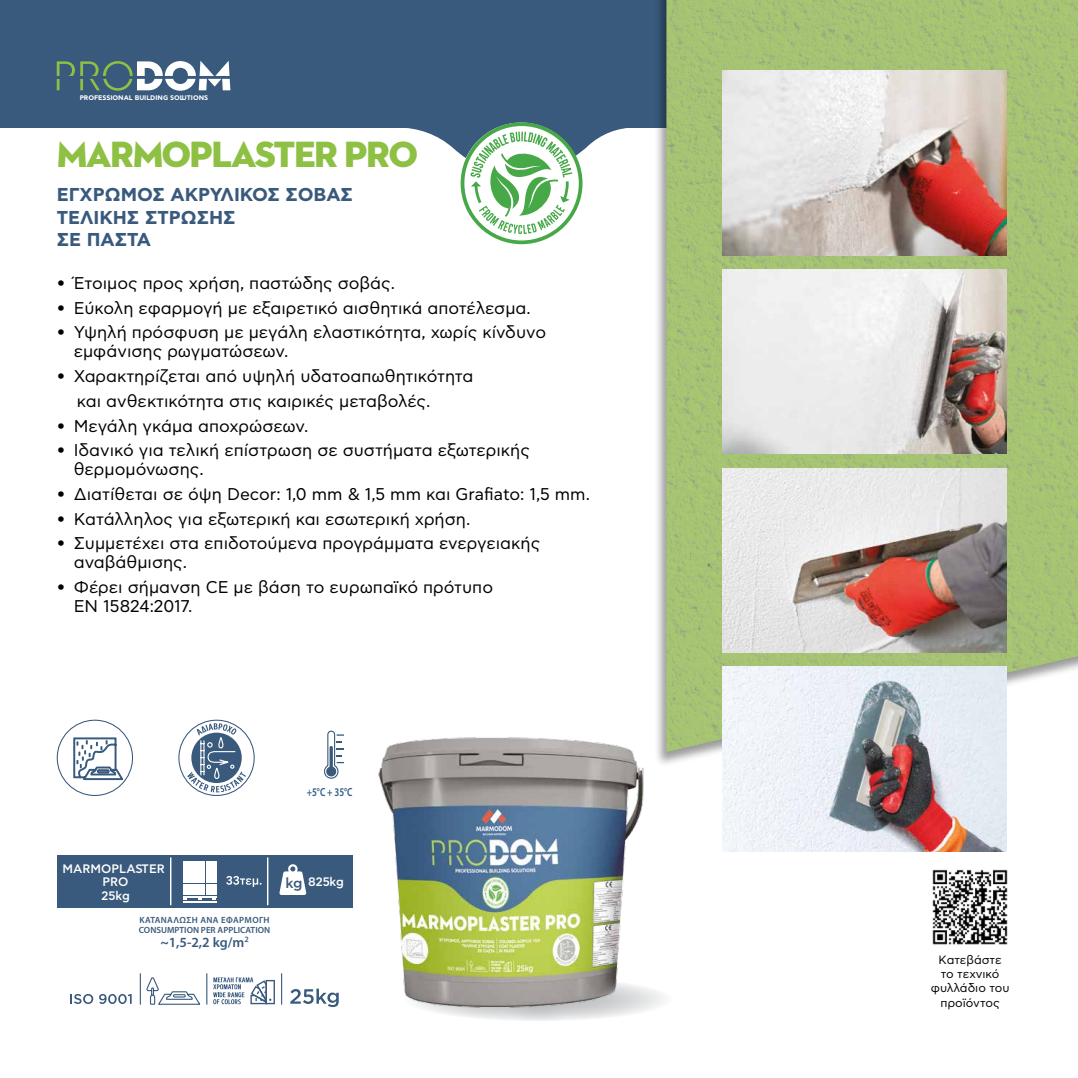
<style>
.page{position:relative;width:1078px;height:1078px;background:#fff}
.page>*{position:absolute;margin:0;border:0;box-sizing:border-box;transform-origin:0 0}
.t1{font:37.2px "Neutraface 2 Display Titling";letter-spacing:-.04em;color:#8ec044}
.t2{font:700 18.6px/22.4px "CF Asty Std";color:#395a7d}
.t3{font:17px/19px "CF Asty Std";color:#000}
.t4{font:500 14.2px "CF Asty Std";color:#395a7d}
.t5{font:600 14px "Myriad Pro";color:#395a7d}
.t6{font:500 12.2px/13.6px "CF Asty Std";color:#fff;text-align:center}
.t7{font:12px/14px "CF Asty Std";color:#000;text-align:center}
.t8{font:600 11.8px "Myriad Pro";color:#2c5a82;scale:.77 1}
.t9{font:600 9px/10px "Myriad Pro";color:#395a7d}
.t10{font:700 6.6px "CF Asty Std";color:#fff}
</style>
<div class="page">
<div style="left:0;top:0;width:1077px;height:128px;background:#395a7d"></div>
<svg style="left:407px;top:128px;width:220px;height:26px"></svg>
<svg style="left:460px;top:122px;width:122px;height:122px"></svg>
<div style="left:654px;top:0;width:423px;height:767px;background:#000;opacity:.4"></div>
<img style="left:666px;top:0;width:411px;height:751px">
<svg style="left:57px;top:61px;width:173px;height:30px"></svg>
<img style="left:722px;top:71px;width:284px;height:184px">
<img style="left:722px;top:269px;width:284px;height:185px">
<img style="left:722px;top:468px;width:284px;height:184px">
<img style="left:722px;top:666px;width:284px;height:184px">
<div style="left:178px;top:719px;width:77px;height:76px;border:1px solid #395a7d;border-radius:50%"></div>
<svg style="left:187px;top:723px;width:59px;height:69px"></svg>
<div style="left:57px;top:719px;width:76px;height:76px;border:1px solid #395a7d;border-radius:50%"></div>
<svg style="left:73px;top:737px;width:50px;height:43px"></svg>
<img style="left:320px;top:695px;width:367px;height:326px">
<img style="left:932px;top:869px;width:76px;height:76px">
<div style="left:57px;top:854px;width:295px;height:53px;background:#395a7d"></div>
<svg style="left:226px;top:876px;width:35px;height:10px"></svg>
<svg style="left:279px;top:864px;width:27px;height:30px"></svg>
<hr style="left:170px;top:857px;width:1px;height:48px;background:#fff">
<hr style="left:267px;top:857px;width:1px;height:48px;background:#fff">
<svg style="left:323px;top:730px;width:21px;height:49px"></svg>
<svg style="left:290px;top:988px;width:48px;height:18px"></svg>
<hr style="left:206px;top:973px;width:1px;height:30px;background:#395a7d">
<hr style="left:281px;top:973px;width:1px;height:30px;background:#395a7d">
<hr style="left:140px;top:973px;width:1px;height:30px;background:#395a7d">
<svg style="left:213px;top:977px;width:62px;height:26px"></svg>
<svg style="left:146px;top:977px;width:55px;height:28px"></svg>
<svg style="left:70px;top:994px;width:23px;height:9px"></svg>
<svg style="left:99px;top:994px;width:33px;height:9px"></svg>
<div style="left:183px;top:860px;width:10px;height:11px;background:#fff"></div>
<div style="left:194px;top:860px;width:11px;height:11px;background:#fff"></div>
<div style="left:206px;top:860px;width:10px;height:11px;background:#fff"></div>
<div style="left:206px;top:872px;width:10px;height:10px;background:#fff"></div>
<div style="left:194px;top:872px;width:11px;height:10px;background:#fff"></div>
<div style="left:183px;top:872px;width:10px;height:10px;background:#fff"></div>
<div style="left:206px;top:884px;width:10px;height:10px;background:#fff"></div>
<div style="left:194px;top:884px;width:11px;height:10px;background:#fff"></div>
<div style="left:183px;top:884px;width:10px;height:10px;background:#fff"></div>
<hr style="left:183px;top:895px;width:33px;height:2px;background:#fff">
<hr style="left:183px;top:900px;width:33px;height:2px;background:#fff">
<p class="t10" style="left:80px;top:94px;width:130px">PROFESSIONAL BUILDING SOLUTIONS</p>
<h1 class="t1" style="left:57px;top:131px;width:362px">MARMOPLASTER PRO</h1>
<p class="t2" style="left:57px;top:185px;width:297px">ΕΓΧΡΩΜΟΣ ΑΚΡΥΛΙΚΟΣ ΣΟΒΑΣ<br>ΤΕΛΙΚΗΣ ΣΤΡΩΣΗΣ<br>ΣΕ ΠΑΣΤΑ</p>
<p class="t3" style="left:57px;top:274px;width:340px">• Έτοιμος προς χρήση, παστώδης σοβάς.</p>
<p class="t3" style="left:57px;top:299px;width:475px">• Εύκολη εφαρμογή με εξαιρετικό αισθητικά αποτέλεσμα.</p>
<p class="t3" style="left:74px;top:323px;width:474px;text-indent:-17px">• Υψηλή πρόσφυση με μεγάλη ελαστικότητα, χωρίς κίνδυνο εμφάνισης ρωγματώσεων.</p>
<p class="t3" style="left:77px;top:364px;width:398px;line-height:24.6px;text-indent:-20px">• Χαρακτηρίζεται από υψηλή υδατοαπωθητικότητα και ανθεκτικότητα στις καιρικές μεταβολές.</p>
<p class="t3" style="left:57px;top:416px;width:253px">• Μεγάλη γκάμα αποχρώσεων.</p>
<p class="t3" style="left:74px;top:441px;width:457px;text-indent:-17px">• Ιδανικό για τελική επίστρωση σε συστήματα εξωτερικής θερμομόνωσης.</p>
<p class="t3" style="left:57px;top:485px;width:534px">• Διατίθεται σε όψη Decor: 1,0 mm &amp; 1,5 mm και Grafiato: 1,5 mm.</p>
<p class="t3" style="left:57px;top:509px;width:415px">• Κατάλληλος για εξωτερική και εσωτερική χρήση.</p>
<p class="t3" style="left:74px;top:534px;width:468px;text-indent:-17px">• Συμμετέχει στα επιδοτούμενα προγράμματα ενεργειακής αναβάθμισης.</p>
<p class="t3" style="left:74px;top:578px;width:421px;text-indent:-17px">• Φέρει σήμανση CE με βάση το ευρωπαϊκό πρότυπο<br>EN 15824:2017.</p>
<p class="t8" style="left:306px;top:784px;width:61px">+5°C + 35°C</p>
<p class="t6" style="left:63px;top:862px;width:104px">MARMOPLASTER<br>PRO<br>25kg</p>
<p class="t9" style="left:139px;top:914px;width:133px">ΚΑΤΑΝΑΛΩΣΗ ANA ΕΦΑΡΜΟΓΗ<br>CONSUMPTION PER APPLICATION</p>
<p class="t5" style="left:160px;top:933px;width:90px">~1,5-2,2 kg/m<sup>2</sup></p>
<p class="t6" style="left:308px;top:874px;width:37px">825kg</p>
<p class="t4" style="left:285px;top:875px;width:19px">kg</p>
<p class="t7" style="left:930px;top:953px;width:80px">Κατεβάστε το τεχνικό φυλλάδιο του προϊόντος</p>
</div>
